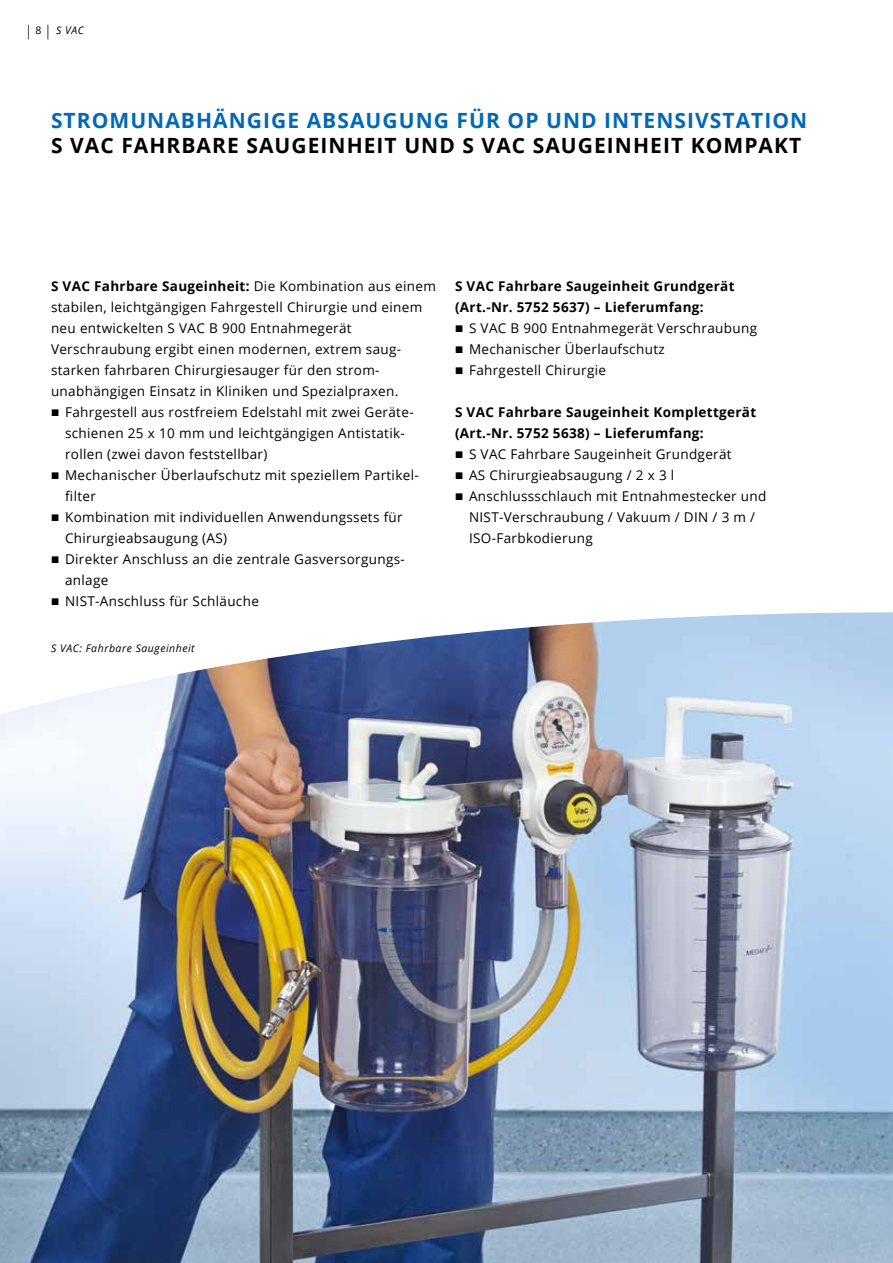
<style>
.page{position:relative;width:893px;height:1263px;background:#fff}
.page>*{position:absolute;margin:0;border:0;box-sizing:border-box;transform-origin:0 0}
.t1{font:700 21px "Open Sans";letter-spacing:.05em;color:#0068b4}
.t2{font:700 21px "Open Sans";letter-spacing:.05em;color:#000}
.t3{font:13.5px/21px "Open Sans";letter-spacing:.025em;color:#000}
.t4{font:700 13.5px/21px "Open Sans";letter-spacing:.025em;color:#000}
.t5{font:italic 10.5px "Open Sans";letter-spacing:.05em;color:#000}
.s1{font-style:normal;font-size:14.7px}
.s2{font-style:normal}
.s3{font-weight:400}
</style>
<div class="page">
<img style="left:0;top:612px;width:893px;height:651px">
<p class="t5" style="left:26px;top:23px;width:60px"><span class="s1">|</span> <span class="s2">8</span> <span class="s1">|</span> S VAC</p>
<h1 class="t1" style="left:51px;top:105px;width:758px">STROMUNABHÄNGIGE ABSAUGUNG FÜR OP UND INTENSIVSTATION</h1>
<h1 class="t2" style="left:51px;top:131px;width:752px">S VAC FAHRBARE SAUGEINHEIT UND S VAC SAUGEINHEIT KOMPAKT</h1>
<p class="t4" style="left:51px;top:275px;width:386px">S VAC Fahrbare Saugeinheit: <span class="s3">Die Kombination aus einem</span></p>
<p class="t3" style="left:51px;top:296px;width:373px">stabilen, leichtgängigen Fahrgestell Chirurgie und einem</p>
<p class="t3" style="left:51px;top:317px;width:302px">neu entwickelten S VAC B 900 Entnahmegerät</p>
<p class="t3" style="left:51px;top:338px;width:352px">Verschraubung ergibt einen modernen, extrem saug-</p>
<p class="t3" style="left:51px;top:359px;width:330px">starken fahrbaren Chirurgiesauger für den strom-</p>
<p class="t3" style="left:51px;top:380px;width:349px">unabhängigen Einsatz in Kliniken und Spezialpraxen.</p>
<p class="t3" style="left:65px;top:401px;width:350px">Fahrgestell aus rostfreiem Edelstahl mit zwei Geräte-</p>
<p class="t3" style="left:65px;top:422px;width:341px">schienen 25 x 10 mm und leichtgängigen Antistatik-</p>
<p class="t3" style="left:65px;top:443px;width:204px">rollen (zwei davon feststellbar)</p>
<p class="t3" style="left:65px;top:464px;width:355px">Mechanischer Überlaufschutz mit speziellem Partikel-</p>
<p class="t3" style="left:65px;top:485px;width:32px">filter</p>
<p class="t3" style="left:65px;top:506px;width:339px">Kombination mit individuellen Anwendungssets für</p>
<p class="t3" style="left:65px;top:527px;width:164px">Chirurgieabsaugung (AS)</p>
<p class="t3" style="left:65px;top:548px;width:341px">Direkter Anschluss an die zentrale Gasversorgungs-</p>
<p class="t3" style="left:65px;top:569px;width:45px">anlage</p>
<p class="t3" style="left:65px;top:590px;width:195px">NIST-Anschluss für Schläuche</p>
<p class="t5" style="left:51px;top:641px;width:145px">S VAC: Fahrbare Saugeinheit</p>
<p class="t4" style="left:455px;top:275px;width:281px">S VAC Fahrbare Saugeinheit Grundgerät (Art.-Nr. 5752 5637) – Lieferumfang:</p>
<p class="t3" style="left:469px;top:317px;width:290px">S VAC B 900 Entnahmegerät Verschraubung<br>Mechanischer Überlaufschutz<br>Fahrgestell Chirurgie</p>
<p class="t4" style="left:455px;top:401px;width:303px">S VAC Fahrbare Saugeinheit Komplettgerät (Art.-Nr. 5752 5638) – Lieferumfang:</p>
<p class="t3" style="left:469px;top:443px;width:299px">S VAC Fahrbare Saugeinheit Grundgerät<br>AS Chirurgieabsaugung / 2 x 3 l Anschlussschlauch mit Entnahmestecker und NIST-Verschraubung / Vakuum / DIN / 3 m / ISO-Farbkodierung</p>
</div>
